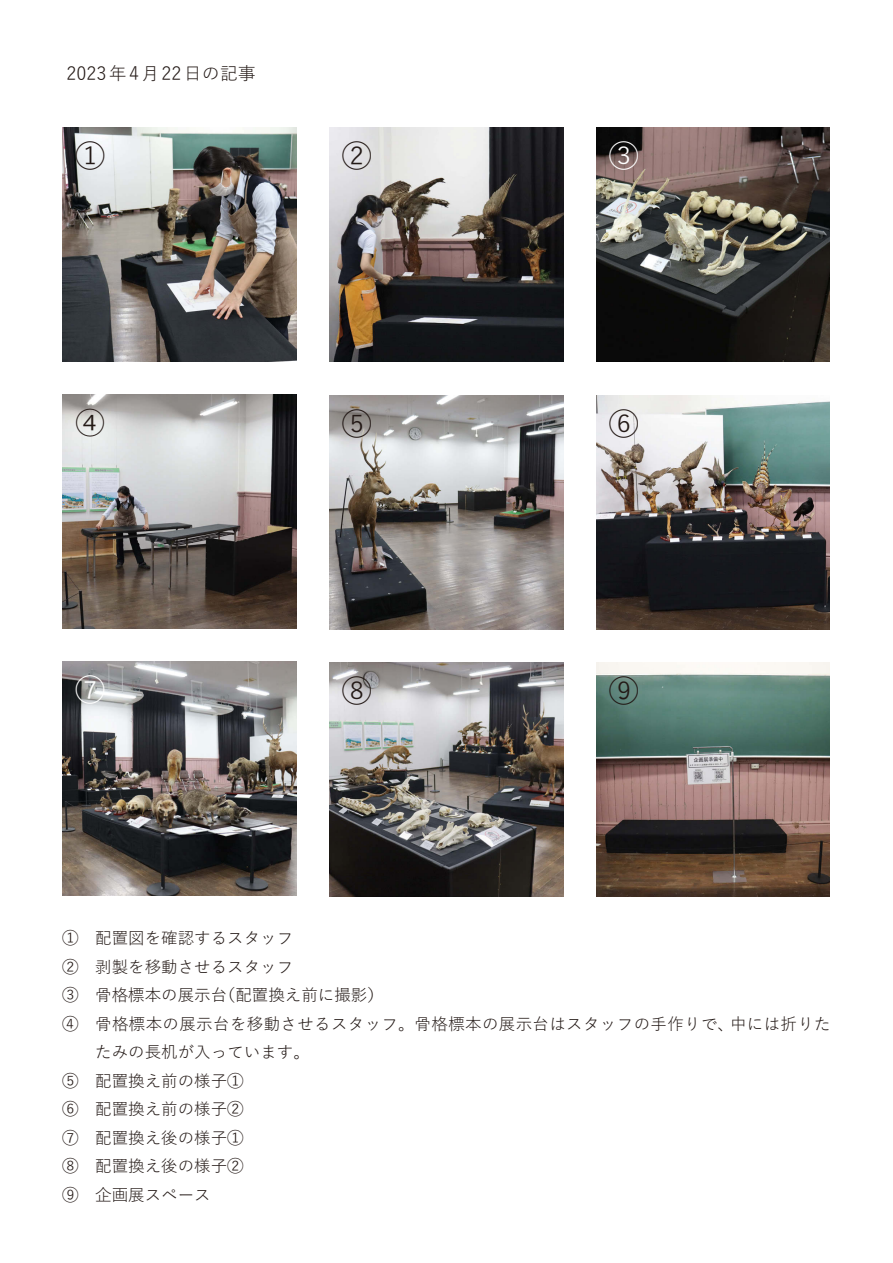
<style>
.page{position:relative;width:893px;height:1263px;background:#fff}
.page>*{position:absolute;margin:0;border:0;box-sizing:border-box;transform-origin:0 0}
.t1{font:30px "Yu Gothic";color:#231916}
.t2{font:30px "Yu Gothic";color:#fff}
.t3{font:30px "Koz Go Pr 6 N";color:#231916}
.t4{font:18px "Yu Gothic";color:#231916}
.t5{font:16.5px "Yu Gothic";color:#231916}
.t6{font:16.5px "Yu Gothic";letter-spacing:.02em;color:#231916}
</style>
<div class="page">
<img style="left:62px;top:662px;width:234px;height:233px">
<img style="left:329px;top:662px;width:234px;height:234px">
<img style="left:596px;top:662px;width:234px;height:234px">
<img style="left:62px;top:128px;width:234px;height:234px">
<img style="left:329px;top:128px;width:234px;height:234px">
<img style="left:596px;top:128px;width:234px;height:234px">
<img style="left:62px;top:395px;width:234px;height:234px">
<img style="left:329px;top:396px;width:234px;height:233px">
<img style="left:596px;top:396px;width:234px;height:233px">
<p class="t4" style="left:67px;top:56px;width:191px">2023年4月22日の記事</p>
<h1 class="t1" style="left:75px;top:128px;width:32px">①</h1>
<h1 class="t1" style="left:342px;top:128px;width:31px">②</h1>
<h1 class="t2" style="left:609px;top:128px;width:31px">③</h1>
<h1 class="t1" style="left:75px;top:395px;width:32px">①</h1>
<h1 class="t1" style="left:342px;top:395px;width:31px">②</h1>
<h1 class="t1" style="left:609px;top:395px;width:31px">③</h1>
<h1 class="t3" style="left:75px;top:406px;width:32px">④</h1>
<h1 class="t1" style="left:342px;top:396px;width:31px">⑤</h1>
<h1 class="t1" style="left:609px;top:396px;width:31px">⑥</h1>
<h1 class="t2" style="left:75px;top:662px;width:32px">⑦</h1>
<h1 class="t1" style="left:342px;top:663px;width:31px">⑧</h1>
<h1 class="t1" style="left:609px;top:663px;width:31px">⑨</h1>
<p class="t5" style="left:62px;top:923px;width:232px">① 配置図を確認するスタッフ</p>
<p class="t5" style="left:62px;top:951px;width:232px">② 剥製を移動させるスタッフ</p>
<p class="t5" style="left:62px;top:980px;width:323px">③ 骨格標本の展示台（配置換え前に撮影）</p>
<p class="t6" style="left:62px;top:1008px;width:770px">④ 骨格標本の展示台を移動させるスタッフ。骨格標本の展示台はスタッフの手作りで、中には折りた</p>
<p class="t5" style="left:95px;top:1037px;width:216px">たみの長机が入っています。</p>
<p class="t5" style="left:62px;top:1065px;width:183px">⑤ 配置換え前の様子①</p>
<p class="t5" style="left:62px;top:1094px;width:183px">⑥ 配置換え前の様子②</p>
<p class="t5" style="left:62px;top:1122px;width:183px">⑦ 配置換え後の様子①</p>
<p class="t5" style="left:62px;top:1151px;width:183px">⑧ 配置換え後の様子②</p>
<p class="t5" style="left:62px;top:1179px;width:150px">⑨ 企画展スペース</p>
</div>
